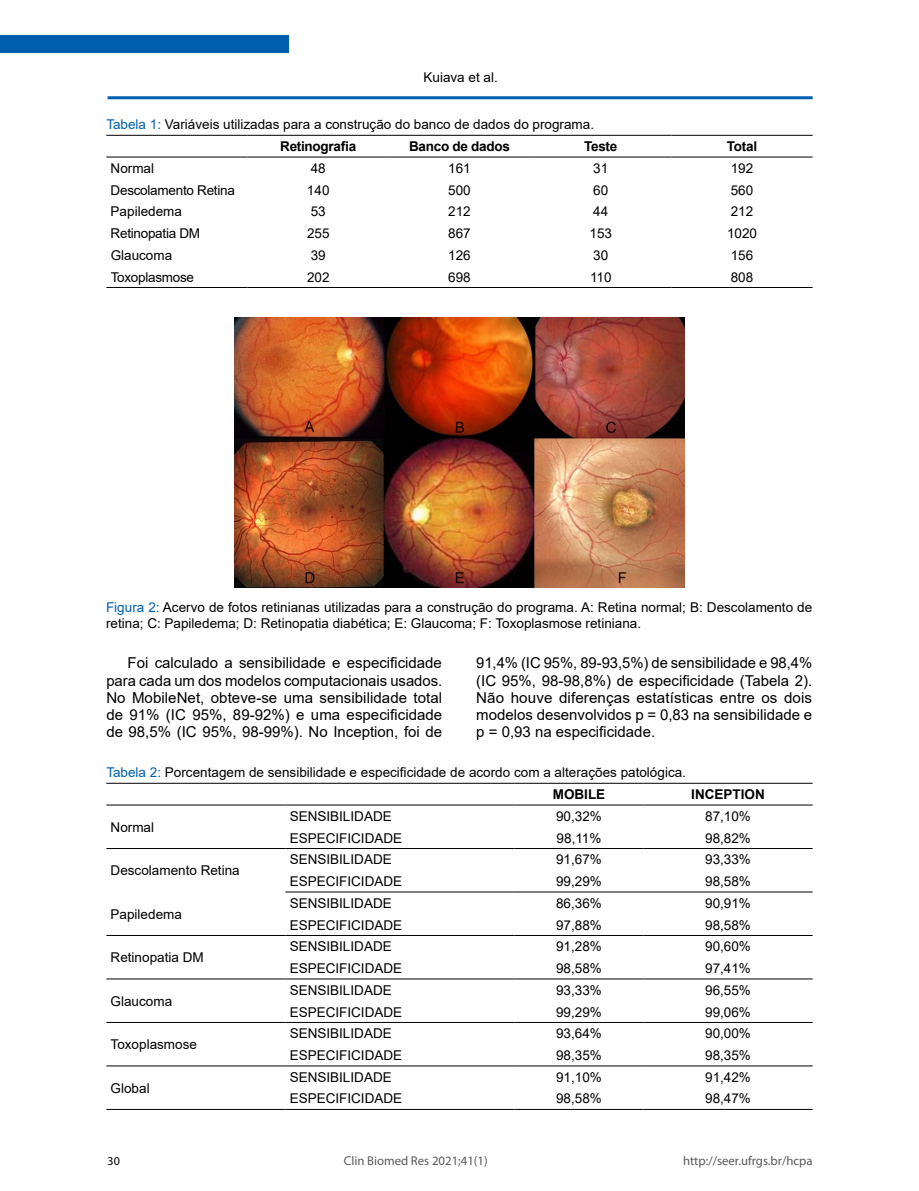
<style>
.page{position:relative;width:919px;height:1191px;background:#fff}
.page>*{position:absolute;margin:0;border:0;box-sizing:border-box;transform-origin:0 0}
.t1{font:15px/17.2px "Arial";color:#000;text-align:justify}
.t2{font:13.5px/22.2px "Arial";color:#000}
.t3{font:13.5px "Arial";letter-spacing:-.02em;color:#000}
.t4{font:700 13.5px "Arial";letter-spacing:-.02em;color:#000}
.t5{font:700 13.5px "Arial";color:#000}
.t6{font:12.75px "Myriad Pro";color:#58595b}
.t7{font:12px "Myriad Pro";color:#000}
.s1{color:#005fae}
.s2{font-weight:700}
</style>
<div class="page">
<div style="left:0;top:35px;width:288px;height:18px;background:#005fae"></div>
<hr style="left:108px;top:96px;width:704px;height:3px;background:#005fae">
<hr style="left:106px;top:135px;width:141px;height:1px;background:#000">
<hr style="left:247px;top:135px;width:142px;height:1px;background:#000">
<hr style="left:389px;top:135px;width:141px;height:1px;background:#000">
<hr style="left:530px;top:135px;width:141px;height:1px;background:#000">
<hr style="left:671px;top:135px;width:141px;height:1px;background:#000">
<hr style="left:106px;top:157px;width:141px;height:1px;background:#000">
<hr style="left:247px;top:157px;width:142px;height:1px;background:#000">
<hr style="left:389px;top:157px;width:141px;height:1px;background:#000">
<hr style="left:530px;top:157px;width:141px;height:1px;background:#000">
<hr style="left:671px;top:157px;width:141px;height:1px;background:#000">
<hr style="left:106px;top:287px;width:141px;height:1px;background:#000">
<hr style="left:247px;top:287px;width:142px;height:1px;background:#000">
<hr style="left:389px;top:287px;width:141px;height:1px;background:#000">
<hr style="left:530px;top:287px;width:141px;height:1px;background:#000">
<hr style="left:671px;top:287px;width:141px;height:1px;background:#000">
<img style="left:234px;top:317px;width:450px;height:270px">
<hr style="left:106px;top:783px;width:179px;height:1px;background:#000">
<hr style="left:285px;top:783px;width:229px;height:1px;background:#000">
<hr style="left:514px;top:783px;width:129px;height:1px;background:#000">
<hr style="left:643px;top:783px;width:169px;height:1px;background:#000">
<hr style="left:106px;top:804px;width:179px;height:1px;background:#000">
<hr style="left:285px;top:804px;width:229px;height:1px;background:#000">
<hr style="left:514px;top:804px;width:129px;height:1px;background:#000">
<hr style="left:643px;top:804px;width:169px;height:1px;background:#000">
<hr style="left:285px;top:1109px;width:229px;height:1px;background:#000">
<hr style="left:514px;top:1109px;width:129px;height:1px;background:#000">
<hr style="left:643px;top:1109px;width:169px;height:1px;background:#000">
<hr style="left:285px;top:848px;width:229px;height:1px;background:#000">
<hr style="left:514px;top:848px;width:129px;height:1px;background:#000">
<hr style="left:643px;top:848px;width:169px;height:1px;background:#000">
<hr style="left:106px;top:848px;width:179px;height:1px;background:#000">
<hr style="left:285px;top:891px;width:229px;height:1px;background:#000">
<hr style="left:514px;top:891px;width:129px;height:1px;background:#000">
<hr style="left:643px;top:891px;width:169px;height:1px;background:#000">
<hr style="left:106px;top:1109px;width:179px;height:1px;background:#000">
<hr style="left:106px;top:935px;width:179px;height:1px;background:#000">
<hr style="left:106px;top:978px;width:179px;height:1px;background:#000">
<hr style="left:106px;top:1022px;width:179px;height:1px;background:#000">
<hr style="left:106px;top:1065px;width:179px;height:1px;background:#000">
<hr style="left:285px;top:935px;width:229px;height:1px;background:#000">
<hr style="left:514px;top:935px;width:129px;height:1px;background:#000">
<hr style="left:643px;top:935px;width:169px;height:1px;background:#000">
<hr style="left:285px;top:978px;width:229px;height:1px;background:#000">
<hr style="left:514px;top:978px;width:129px;height:1px;background:#000">
<hr style="left:643px;top:978px;width:169px;height:1px;background:#000">
<hr style="left:285px;top:1022px;width:229px;height:1px;background:#000">
<hr style="left:514px;top:1022px;width:129px;height:1px;background:#000">
<hr style="left:643px;top:1022px;width:169px;height:1px;background:#000">
<hr style="left:285px;top:1065px;width:229px;height:1px;background:#000">
<hr style="left:514px;top:1065px;width:129px;height:1px;background:#000">
<hr style="left:643px;top:1065px;width:169px;height:1px;background:#000">
<p class="t2" style="left:423px;top:66px;width:76px">Kuiava et al.</p>
<p class="t2" style="left:280px;top:113px;width:315px;text-indent:-174px"><span class="s1">Tabela 1:</span> Variáveis utilizadas para a construção do banco de dados do programa.<br><span class="s2">Retinografia</span></p>
<p class="t4" style="left:409px;top:137px;width:102px">Banco de dados</p>
<p class="t4" style="left:584px;top:137px;width:35px">Teste</p>
<p class="t4" style="left:726px;top:137px;width:32px">Total</p>
<p class="t2" style="left:111px;top:157px;width:45px">Normal</p>
<p class="t2" style="left:311px;top:157px;width:17px">48</p>
<p class="t2" style="left:448px;top:157px;width:24px">161</p>
<p class="t2" style="left:593px;top:157px;width:17px">31</p>
<p class="t2" style="left:730px;top:157px;width:24px">192</p>
<p class="t3" style="left:111px;top:180px;width:126px">Descolamento Retina</p>
<p class="t2" style="left:307px;top:179px;width:24px">140</p>
<p class="t2" style="left:448px;top:179px;width:24px">500</p>
<p class="t2" style="left:593px;top:179px;width:17px">60</p>
<p class="t2" style="left:730px;top:179px;width:24px">560</p>
<p class="t2" style="left:111px;top:200px;width:73px">Papiledema</p>
<p class="t2" style="left:311px;top:200px;width:17px">53</p>
<p class="t2" style="left:448px;top:200px;width:24px">212</p>
<p class="t2" style="left:593px;top:200px;width:17px">44</p>
<p class="t2" style="left:730px;top:200px;width:24px">212</p>
<p class="t3" style="left:111px;top:224px;width:91px">Retinopatia DM</p>
<p class="t2" style="left:307px;top:222px;width:24px">255</p>
<p class="t2" style="left:448px;top:222px;width:24px">867</p>
<p class="t2" style="left:589px;top:222px;width:24px">153</p>
<p class="t2" style="left:727px;top:222px;width:32px">1020</p>
<p class="t2" style="left:111px;top:244px;width:63px">Glaucoma</p>
<p class="t2" style="left:311px;top:244px;width:17px">39</p>
<p class="t2" style="left:448px;top:244px;width:24px">126</p>
<p class="t2" style="left:593px;top:244px;width:17px">30</p>
<p class="t2" style="left:730px;top:244px;width:24px">156</p>
<p class="t3" style="left:111px;top:267px;width:85px">Toxoplasmose</p>
<p class="t2" style="left:307px;top:266px;width:24px">202</p>
<p class="t2" style="left:448px;top:266px;width:24px">698</p>
<p class="t2" style="left:590px;top:266px;width:23px">110</p>
<p class="t2" style="left:730px;top:266px;width:24px">808</p>
<p class="t2" style="left:106px;top:599px;width:707px;line-height:16.2px"><span class="s1">Figura 2:</span> Acervo de fotos retinianas utilizadas para a construção do programa. A: Retina normal; B: Descolamento de retina; C: Papiledema; D: Retinopatia diabética; E: Glaucoma; F: Toxoplasmose retiniana.</p>
<p class="t1" style="left:106px;top:654px;width:337px;text-indent:21px">Foi calculado a sensibilidade e especificidade para cada um dos modelos computacionais usados.<br>No MobileNet, obteve-se uma sensibilidade total de 91% (IC 95%, 89-92%) e uma especificidade de 98,5% (IC 95%, 98-99%). No Inception, foi de</p>
<p class="t1" style="left:476px;top:654px;width:337px">91,4% (IC 95%, 89-93,5%) de sensibilidade e 98,4% (IC 95%, 98-98,8%) de especificidade (Tabela 2).<br>Não houve diferenças estatísticas entre os dois modelos desenvolvidos p = 0,83 na sensibilidade e p = 0,93 na especificidade.</p>
<p class="t2" style="left:552px;top:761px;width:135px;text-indent:-446px"><span class="s1">Tabela 2:</span> Porcentagem de sensibilidade e especificidade de acordo com a alterações patológica.<br><span class="s2">MOBILE</span></p>
<p class="t5" style="left:691px;top:785px;width:75px">INCEPTION</p>
<p class="t2" style="left:111px;top:815px;width:45px">Normal</p>
<p class="t2" style="left:111px;top:859px;width:131px">Descolamento Retina</p>
<p class="t2" style="left:111px;top:902px;width:73px">Papiledema</p>
<p class="t2" style="left:111px;top:946px;width:95px">Retinopatia DM</p>
<p class="t2" style="left:111px;top:989px;width:63px">Glaucoma</p>
<p class="t2" style="left:111px;top:1033px;width:88px">Toxoplasmose</p>
<p class="t2" style="left:111px;top:1076px;width:41px">Global</p>
<p class="t2" style="left:290px;top:805px;width:104px">SENSIBILIDADE</p>
<p class="t2" style="left:556px;top:805px;width:47px">90,32%</p>
<p class="t2" style="left:705px;top:805px;width:47px">87,10%</p>
<p class="t2" style="left:290px;top:826px;width:114px">ESPECIFICIDADE</p>
<p class="t2" style="left:556px;top:826px;width:46px">98,11%</p>
<p class="t2" style="left:705px;top:826px;width:47px">98,82%</p>
<p class="t2" style="left:290px;top:848px;width:104px">SENSIBILIDADE</p>
<p class="t2" style="left:556px;top:848px;width:47px">91,67%</p>
<p class="t2" style="left:705px;top:848px;width:47px">93,33%</p>
<p class="t2" style="left:290px;top:870px;width:114px">ESPECIFICIDADE</p>
<p class="t2" style="left:556px;top:870px;width:47px">99,29%</p>
<p class="t2" style="left:705px;top:870px;width:47px">98,58%</p>
<p class="t2" style="left:290px;top:892px;width:104px">SENSIBILIDADE</p>
<p class="t2" style="left:556px;top:892px;width:47px">86,36%</p>
<p class="t2" style="left:705px;top:892px;width:47px">90,91%</p>
<p class="t2" style="left:290px;top:913px;width:114px">ESPECIFICIDADE</p>
<p class="t2" style="left:556px;top:913px;width:47px">97,88%</p>
<p class="t2" style="left:705px;top:913px;width:47px">98,58%</p>
<p class="t2" style="left:290px;top:935px;width:104px">SENSIBILIDADE</p>
<p class="t2" style="left:556px;top:935px;width:47px">91,28%</p>
<p class="t2" style="left:705px;top:935px;width:47px">90,60%</p>
<p class="t2" style="left:290px;top:957px;width:114px">ESPECIFICIDADE</p>
<p class="t2" style="left:556px;top:957px;width:47px">98,58%</p>
<p class="t2" style="left:705px;top:957px;width:47px">97,41%</p>
<p class="t2" style="left:290px;top:978px;width:104px">SENSIBILIDADE</p>
<p class="t2" style="left:556px;top:978px;width:47px">93,33%</p>
<p class="t2" style="left:705px;top:978px;width:47px">96,55%</p>
<p class="t2" style="left:290px;top:1000px;width:114px">ESPECIFICIDADE</p>
<p class="t2" style="left:556px;top:1000px;width:47px">99,29%</p>
<p class="t2" style="left:705px;top:1000px;width:47px">99,06%</p>
<p class="t2" style="left:290px;top:1022px;width:104px">SENSIBILIDADE</p>
<p class="t2" style="left:556px;top:1022px;width:47px">93,64%</p>
<p class="t2" style="left:705px;top:1022px;width:47px">90,00%</p>
<p class="t2" style="left:290px;top:1044px;width:114px">ESPECIFICIDADE</p>
<p class="t2" style="left:556px;top:1044px;width:47px">98,35%</p>
<p class="t2" style="left:705px;top:1044px;width:47px">98,35%</p>
<p class="t2" style="left:290px;top:1065px;width:104px">SENSIBILIDADE</p>
<p class="t2" style="left:556px;top:1065px;width:47px">91,10%</p>
<p class="t2" style="left:705px;top:1065px;width:47px">91,42%</p>
<p class="t2" style="left:290px;top:1087px;width:114px">ESPECIFICIDADE</p>
<p class="t2" style="left:556px;top:1087px;width:47px">98,58%</p>
<p class="t2" style="left:705px;top:1087px;width:47px">98,47%</p>
<p class="t7" style="left:108px;top:1153px;width:14px">30</p>
<p class="t6" style="left:344px;top:1153px;width:145px">Clin Biomed Res 2021;41(1)</p>
<p class="t6" style="left:683px;top:1153px;width:131px">http://seer.ufrgs.br/hcpa</p>
</div>
